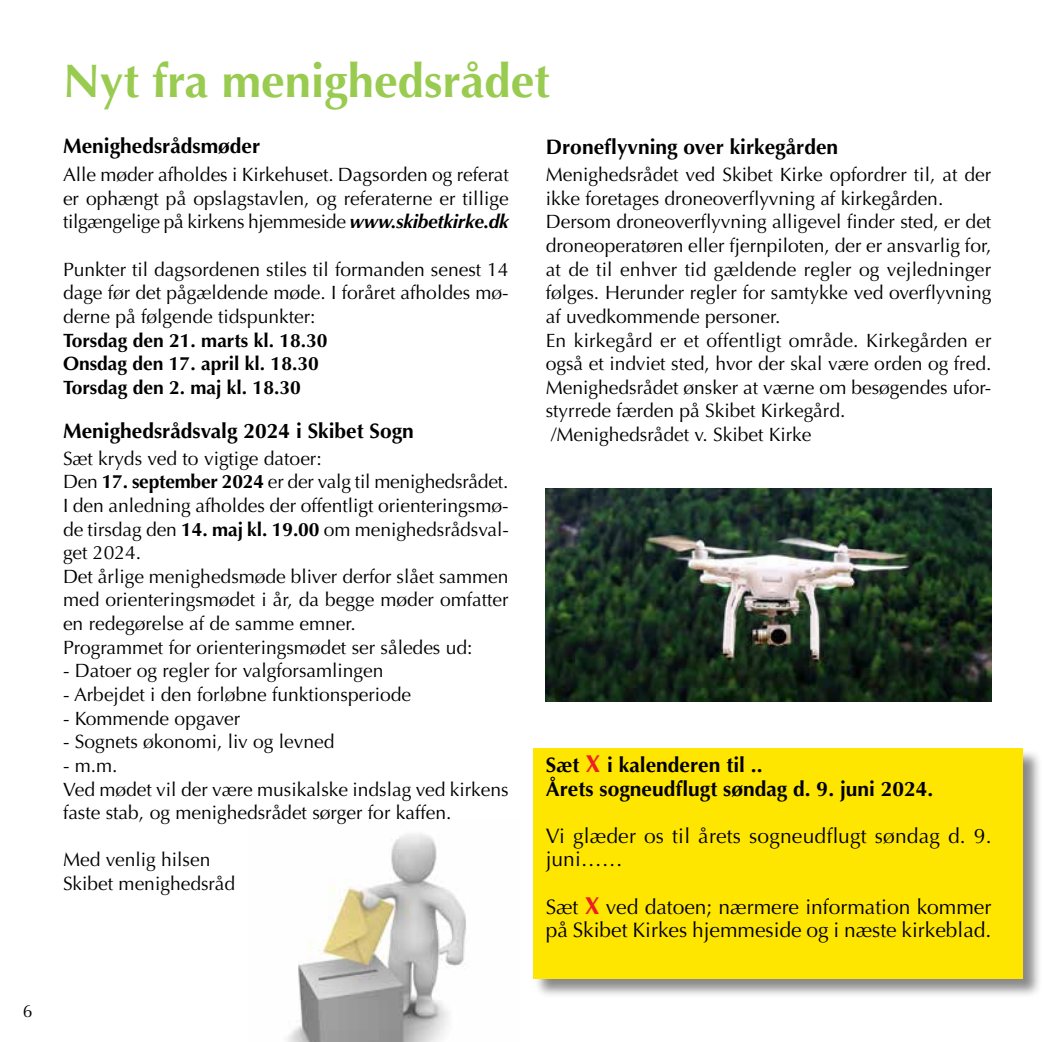
<style>
.page{position:relative;width:1042px;height:1042px;background:#fff}
.page>*{position:absolute;margin:0;border:0;box-sizing:border-box;transform-origin:0 0}
.t1{font:700 47.25px "Optima";color:#98cb4f}
.t2{font:700 21px/23.6px "Optima";color:#000}
.t3{font:21px/23.6px "Optima";color:#000}
.t4{font:19.25px/23.6px "Optima";color:#000}
.t5{font:700 19.25px/23.6px "Optima";color:#000}
.t6{font:17.5px "Optima";color:#000}
.s1{font-weight:700;font-style:italic}
.s2{font-weight:700}
.s3{font-size:24.5px;color:#ed1d24}
.s4{font-weight:700;font-size:24.5px;color:#ed1d24}
</style>
<div class="page">
<div style="left:534px;top:748px;width:508px;height:251px;background:#000;opacity:.46"></div>
<div style="left:533px;top:748px;width:490px;height:231px;background:#ffe600"></div>
<img style="left:288px;top:833px;width:178px;height:209px">
<hr style="left:1041px;top:0;width:1px;height:1042px;background:#e1eece">
<img style="left:546px;top:488px;width:445px;height:213px">
<p class="t6" style="left:23px;top:1000px;width:11px">6</p>
<h1 class="t1" style="left:63px;top:53px;width:488px">Nyt fra menighedsrådet</h1>
<p class="t2" style="left:63px;top:135px;width:199px">Menighedsrådsmøder</p>
<p class="t4" style="left:63px;top:163px;width:447px;text-align:justify">Alle møder afholdes i Kirkehuset. Dagsorden og referat er ophængt på opslagstavlen, og referaterne er tillige tilgængelige på kirkens hjemmeside <span class="s1">www.skibetkirke.dk</span></p>
<p class="t4" style="left:63px;top:258px;width:447px;text-align:justify">Punkter til dagsordenen stiles til formanden senest 14 dage før det pågældende møde. I foråret afholdes mø&shy;derne på følgende tidspunkter:</p>
<p class="t5" style="left:63px;top:328px;width:266px">Torsdag den 21. marts kl. 18.30<br>Onsdag den 17. april kl. 18.30<br>Torsdag den 2. maj kl. 18.30</p>
<p class="t2" style="left:63px;top:419px;width:352px">Menighedsrådsvalg 2024 i Skibet Sogn</p>
<p class="t4" style="left:63px;top:447px;width:447px">Sæt kryds ved to vigtige datoer:<br>Den <span class="s2">17. september 2024</span> er der valg til menighedsrådet.<br>I den anledning afholdes der offentligt orienteringsmø&shy;de tirsdag den <span class="s2">14. maj kl. 19.00</span> om menighedsrådsval&shy;get 2024.<br>Det årlige menighedsmøde bliver derfor slået sammen med orienteringsmødet i år, da begge møder omfatter en redegørelse af de samme emner.<br>Programmet for orienteringsmødet ser således ud:</p>
<p class="t4" style="left:63px;top:659px;width:322px">- Datoer og regler for valgforsamlingen</p>
<p class="t4" style="left:63px;top:683px;width:350px">- Arbejdet i den forløbne funktionsperiode</p>
<p class="t4" style="left:63px;top:706px;width:179px">- Kommende opgaver</p>
<p class="t4" style="left:63px;top:730px;width:273px">- Sognets økonomi, liv og levned</p>
<p class="t4" style="left:63px;top:754px;width:447px">- m.m.<br>Ved mødet vil der være musikalske indslag ved kirkens faste stab, og menighedsrådet sørger for kaffen.</p>
<p class="t4" style="left:63px;top:848px;width:174px">Med venlig hilsen<br>Skibet menighedsråd</p>
<p class="t2" style="left:546px;top:135px;width:294px">Droneflyvning over kirkegården</p>
<p class="t4" style="left:546px;top:163px;width:447px">Menighedsrådet ved Skibet Kirke opfordrer til, at der ikke foretages droneoverflyvning af kirkegården.<br>Dersom droneoverflyvning alligevel finder sted, er det droneoperatøren eller fjernpiloten, der er ansvarlig for, at de til enhver tid gældende regler og vejledninger følges. Herunder regler for samtykke ved overflyvning af uvedkommende personer.<br>En kirkegård er et offentligt område. Kirkegården er også et indviet sted, hvor der skal være orden og fred.<br>Menighedsrådet ønsker at værne om besøgendes ufor&shy;styrrede færden på Skibet Kirkegård.<br>/Menighedsrådet v. Skibet Kirke</p>
<p class="t2" style="left:546px;top:753px;width:389px">Sæt <span class="s3">X</span> i kalenderen til ..<br>Årets sogneudflugt søndag d. 9. juni 2024.</p>
<p class="t3" style="left:546px;top:824px;width:447px">Vi glæder os til årets sogneudflugt søndag d. 9. juni……</p>
<p class="t3" style="left:546px;top:895px;width:447px">Sæt <span class="s4">X</span> ved datoen; nærmere information kommer på Skibet Kirkes hjemmeside og i næste kirkeblad.</p>
</div>
